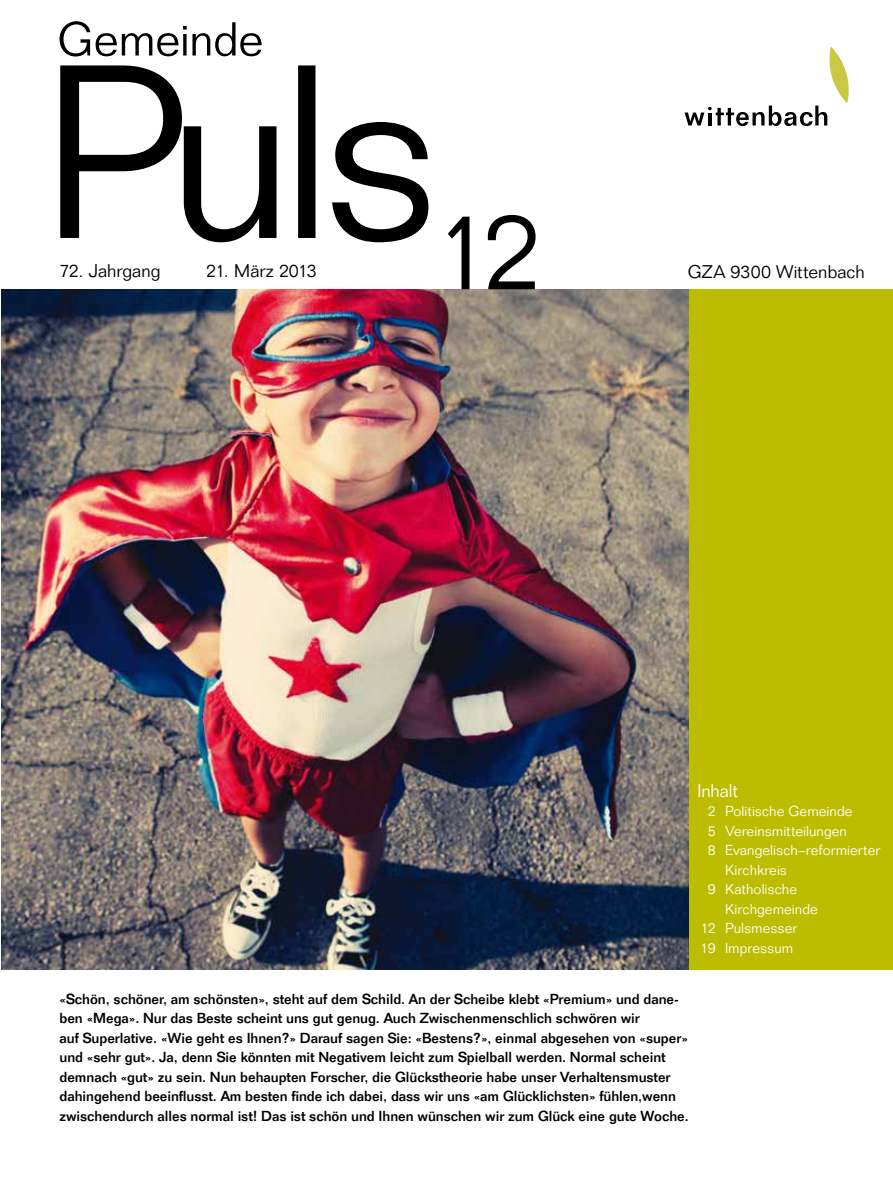
<style>
.page{position:relative;width:893px;height:1191px;background:#fff}
.page>*{position:absolute;margin:0;border:0;box-sizing:border-box;transform-origin:0 0}
.t1{font:300 108px "Folio";color:#000}
.t2{font:300 18px "Folio";color:#000}
.t3{font:300 18px "Folio";letter-spacing:-.005em;color:#fff}
.t4{font:500 14.25px/19.5px "Folio";letter-spacing:-.005em;color:#000}
.t5{font:300 14.25px "Folio";letter-spacing:.005em;color:#fff}
</style>
<div class="page">
<svg style="left:685px;top:46px;width:164px;height:80px"></svg>
<div style="left:689px;top:289px;width:204px;height:680px;background:#bcbd00"></div>
<img style="left:1px;top:289px;width:688px;height:680px">
<svg style="left:60px;top:65px;width:368px;height:177px"></svg>
<svg style="left:60px;top:21px;width:202px;height:35px"></svg>
<h1 class="t1" style="left:434px;top:187px;width:110px">12</h1>
<p class="t2" style="left:60px;top:260px;width:102px">72. Jahrgang</p>
<p class="t2" style="left:206px;top:260px;width:112px">21. März 2013</p>
<p class="t2" style="left:688px;top:261px;width:179px">GZA 9300 Wittenbach</p>
<p class="t3" style="left:697px;top:779px;width:42px">Inhalt</p>
<p class="t5" style="left:708px;top:802px;width:146px">2 Politische Gemeinde</p>
<p class="t5" style="left:708px;top:822px;width:141px">5 Vereinsmitteilungen</p>
<p class="t5" style="left:708px;top:841px;width:174px">8 Evangelisch–reformierter</p>
<p class="t5" style="left:725px;top:861px;width:64px">Kirchkreis</p>
<p class="t5" style="left:708px;top:880px;width:91px">9 Katholische</p>
<p class="t5" style="left:725px;top:900px;width:94px">Kirchgemeinde</p>
<p class="t5" style="left:701px;top:919px;width:98px">12 Pulsmesser</p>
<p class="t5" style="left:701px;top:939px;width:94px">19 Impressum</p>
<p class="t4" style="left:60px;top:988px;width:631px">«Schön, schöner, am schönsten», steht auf dem Schild. An der Scheibe klebt «Premium» und dane&shy;ben «Mega». Nur das Beste scheint uns gut genug. Auch Zwischenmenschlich schwören wir<br>auf Superlative. «Wie geht es Ihnen?» Darauf sagen Sie: «Bestens?», einmal abgesehen von «super» und «sehr gut». Ja, denn Sie könnten mit Negativem leicht zum Spielball werden. Normal scheint demnach «gut» zu sein. Nun behaupten Forscher, die Glückstheorie habe unser Verhaltensmuster dahingehend beeinflusst. Am besten finde ich dabei, dass wir uns «am Glücklichsten» fühlen,wenn zwischendurch alles normal ist! Das ist schön und Ihnen wünschen wir zum Glück eine gute Woche.</p>
</div>
